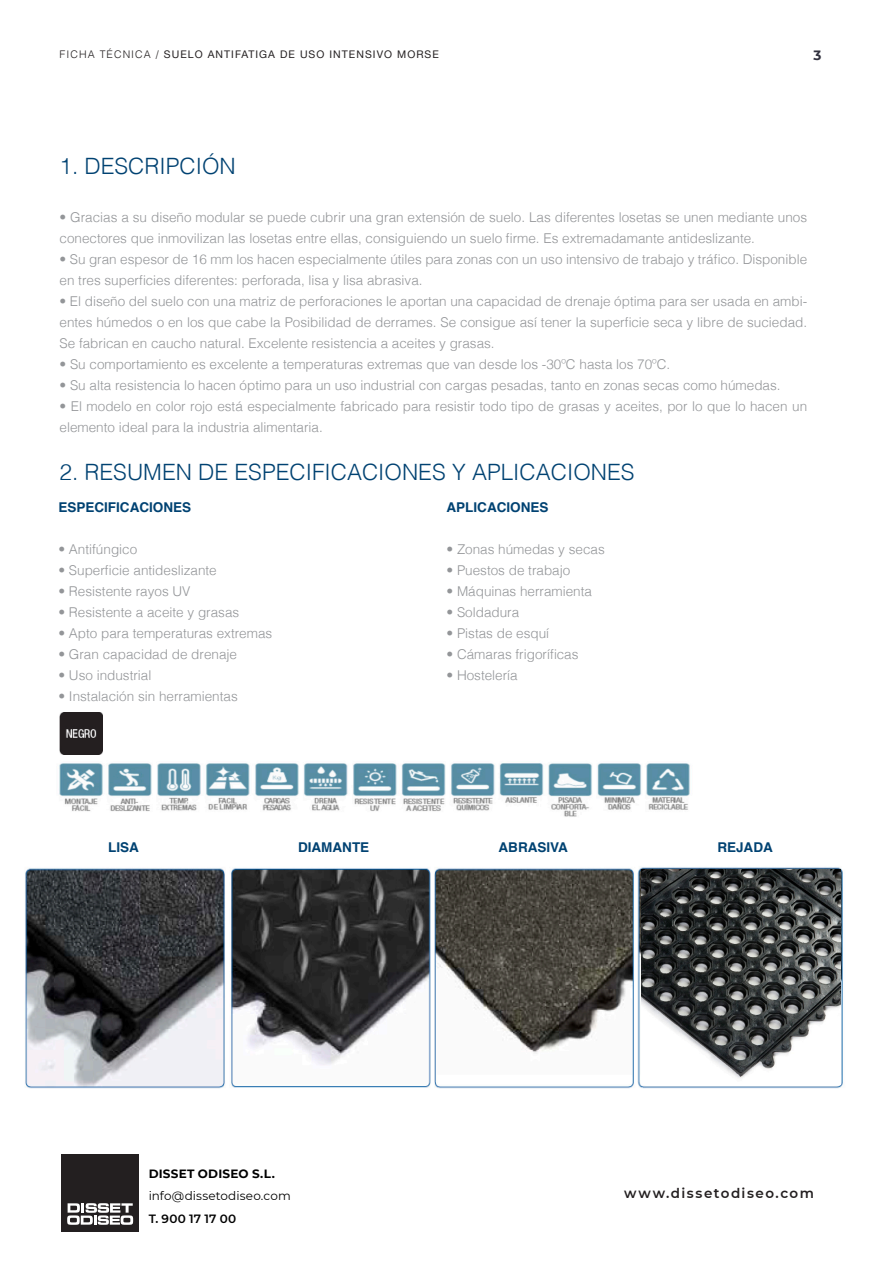
<style>
.page{position:relative;width:893px;height:1263px;background:#fff}
.page>*{position:absolute;margin:0;border:0;box-sizing:border-box;transform-origin:0 0}
.Product_Description{font:300 22.5px "Helvetica";color:#004272}
.Product_Description-2{font:300 13.5px/21px "Helvetica";color:#939598}
.Product_Description-3{font:700 13.5px "Helvetica";color:#004272}
.Cover_URL{font:600 13.5px "Montserrat";letter-spacing:.115em;color:#231f20}
.t1{font:700 13.5px "Montserrat";color:#32323f}
.Cover_Inf_Text{font:12px "Montserrat";letter-spacing:.01em;color:#000}
.Cover_Inf_Bold{font:700 12px "Montserrat";letter-spacing:.02em;color:#000}
.Cover_Inf_Text-2{font:600 12px "Montserrat";letter-spacing:.025em;color:#000}
.t2{font:10.5px "Helvetica Neue";letter-spacing:.1em;color:#231f20}
.s1{font-family:"Helvetica";font-weight:300}
</style>
<div class="page">
<div style="left:61px;top:1154px;width:78px;height:78px;background:#231f20"></div>
<svg style="left:67px;top:1203px;width:66px;height:22px"></svg>
<img style="left:60px;top:712px;width:42px;height:42px">
<img style="left:59px;top:763px;width:631px;height:54px">
<img style="left:25px;top:867px;width:818px;height:222px">
<img style="left:641px;top:869px;width:199px;height:215px">
<p class="t2" style="left:60px;top:47px;width:381px"><span class="s1">FICHA TÉCNICA /</span> SUELO ANTIFATIGA DE USO INTENSIVO MORSE</p>
<p class="t1" style="left:813px;top:45px;width:9px">3</p>
<p class="Product_Description" style="left:59px;top:146px;width:178px">1. DESCRIPCIÓN</p>
<p class="Product_Description-2" style="left:59px;top:205px;width:749px">• Gracias a su diseño modular se puede cubrir una gran extensión de suelo. Las diferentes losetas se unen mediante unos conectores que inmovilizan las losetas entre ellas, consiguiendo un suelo firme. Es extremadamante antideslizante.</p>
<p class="Product_Description-2" style="left:59px;top:247px;width:749px">• Su gran espesor de 16 mm los hacen especialmente útiles para zonas con un uso intensivo de trabajo y tráfico. Disponible en tres superficies diferentes: perforada, lisa y lisa abrasiva.</p>
<p class="Product_Description-2" style="left:59px;top:289px;width:749px;text-align:justify">• El diseño del suelo con una matriz de perforaciones le aportan una capacidad de drenaje óptima para ser usada en ambi&shy;entes húmedos o en los que cabe la Posibilidad de derrames. Se consigue así tener la superficie seca y libre de suciedad.<br>Se fabrican en caucho natural. Excelente resistencia a aceites y grasas.</p>
<p class="Product_Description-2" style="left:59px;top:352px;width:612px">• Su comportamiento es excelente a temperaturas extremas que van desde los -30ºC hasta los 70ºC.</p>
<p class="Product_Description-2" style="left:59px;top:373px;width:723px">• Su alta resistencia lo hacen óptimo para un uso industrial con cargas pesadas, tanto en zonas secas como húmedas.</p>
<p class="Product_Description-2" style="left:59px;top:394px;width:749px">• El modelo en color rojo está especialmente fabricado para resistir todo tipo de grasas y aceites, por lo que lo hacen un elemento ideal para la industria alimentaria.</p>
<p class="Product_Description" style="left:59px;top:452px;width:577px">2. RESUMEN DE ESPECIFICACIONES Y APLICACIONES</p>
<p class="Product_Description-3" style="left:58px;top:496px;width:134px">ESPECIFICACIONES</p>
<p class="Product_Description-2" style="left:58px;top:538px;width:80px">• Antifúngico</p>
<p class="Product_Description-2" style="left:58px;top:559px;width:160px">• Superficie antideslizante</p>
<p class="Product_Description-2" style="left:58px;top:580px;width:134px">• Resistente rayos UV</p>
<p class="Product_Description-2" style="left:58px;top:601px;width:182px">• Resistente a aceite y grasas</p>
<p class="Product_Description-2" style="left:58px;top:622px;width:215px">• Apto para temperaturas extremas</p>
<p class="Product_Description-2" style="left:58px;top:643px;width:180px">• Gran capacidad de drenaje</p>
<p class="Product_Description-2" style="left:58px;top:664px;width:95px">• Uso industrial</p>
<p class="Product_Description-2" style="left:58px;top:685px;width:181px">• Instalación sin herramientas</p>
<p class="Product_Description-3" style="left:446px;top:496px;width:104px">APLICACIONES</p>
<p class="Product_Description-2" style="left:446px;top:538px;width:160px">• Zonas húmedas y secas</p>
<p class="Product_Description-2" style="left:446px;top:559px;width:125px">• Puestos de trabajo</p>
<p class="Product_Description-2" style="left:446px;top:580px;width:147px">• Máquinas herramienta</p>
<p class="Product_Description-2" style="left:446px;top:601px;width:74px">• Soldadura</p>
<p class="Product_Description-2" style="left:446px;top:622px;width:104px">• Pistas de esquí</p>
<p class="Product_Description-2" style="left:446px;top:643px;width:134px">• Cámaras frigoríficas</p>
<p class="Product_Description-2" style="left:446px;top:664px;width:73px">• Hostelería</p>
<p class="Product_Description-3" style="left:108px;top:836px;width:32px">LISA</p>
<p class="Product_Description-3" style="left:298px;top:836px;width:73px">DIAMANTE</p>
<p class="Product_Description-3" style="left:498px;top:836px;width:71px">ABRASIVA</p>
<p class="Product_Description-3" style="left:717px;top:836px;width:57px">REJADA</p>
<p class="Cover_Inf_Bold" style="left:149px;top:1165px;width:128px">DISSET ODISEO S.L.</p>
<p class="Cover_Inf_Text" style="left:149px;top:1188px;width:144px">info@dissetodiseo.com</p>
<p class="Cover_Inf_Text-2" style="left:149px;top:1210px;width:89px">T. 900 17 17 00</p>
<p class="Cover_URL" style="left:624px;top:1184px;width:191px">www.dissetodiseo.com</p>
</div>
